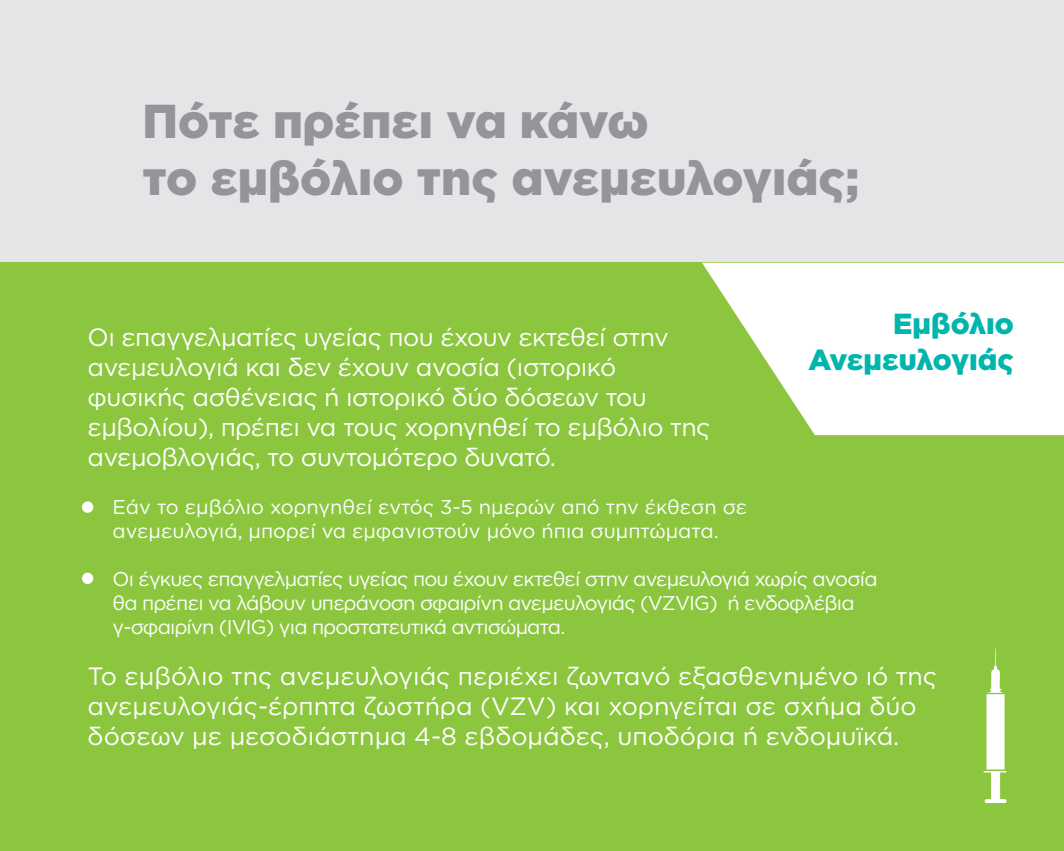
<style>
.page{position:relative;width:1064px;height:851px;background:#fff}
.page>*{position:absolute;margin:0;border:0;box-sizing:border-box;transform-origin:0 0}
.t1{font:900 47.5px/57px "Gotham Greek";color:#939598}
.t2{font:900 29px/35.8px "Gotham Greek";color:#00b5ac;text-align:right}
.t3{font:25px/30px "Gotham Greek";letter-spacing:-.02em;color:#fff}
.t4{font:25px/30px "Gotham Greek";color:#fff}
.t5{font:20px/24px "Gotham Greek";letter-spacing:-.04em;color:#fff}
.t6{font:20px/24px "Gotham Greek";color:#fff}
</style>
<div class="page">
<div style="left:0;top:0;width:1063px;height:850px;background:#e4e5e7"></div>
<div style="left:0;top:263px;width:1063px;height:587px;background:#8bc63e"></div>
<svg style="left:983px;top:648px;width:23px;height:155px"></svg>
<svg style="left:702px;top:263px;width:361px;height:172px;fill:#fff"></svg>
<div style="left:82px;top:501px;width:11px;height:11px;background:#fff;border-radius:50%"></div>
<div style="left:82px;top:572px;width:11px;height:12px;background:#fff;border-radius:50%"></div>
<h1 class="t1" style="left:142px;top:91px;width:718px">Πότε πρέπει να κάνω<br>το εμβόλιο της ανεμευλογιάς;</h1>
<p class="t2" style="left:808px;top:305px;width:207px">Εμβόλιο<br>Ανεμευλογιάς</p>
<p class="t3" style="left:88px;top:321px;width:624px">Οι επαγγελματίες υγείας που έχουν εκτεθεί στην ανεμευλογιά και δεν έχουν ανοσία (ιστορικό φυσικής ασθένειας ή ιστορικό δύο δόσεων του εμβολίου), πρέπει να τους χορηγηθεί το εμβόλιο της ανεμοβλογιάς, το συντομότερο δυνατό.</p>
<p class="t6" style="left:113px;top:494px;width:636px">Εάν το εμβόλιο χορηγηθεί εντός 3-5 ημερών από την έκθεση σε ανεμευλογιά, μπορεί να εμφανιστούν μόνο ήπια συμπτώματα.</p>
<p class="t5" style="left:113px;top:566px;width:766px">Οι έγκυες επαγγελματίες υγείας που έχουν εκτεθεί στην ανεμευλογιά χωρίς ανοσία θα πρέπει να λάβουν υπεράνοση σφαιρίνη ανεμευλογιάς (VZVIG) ή ενδοφλέβια γ-σφαιρίνη (IVIG) για προστατευτικά αντισώματα.</p>
<p class="t4" style="left:88px;top:660px;width:850px">Το εμβόλιο της ανεμευλογιάς περιέχει ζωντανό εξασθενημένο ιό της ανεμευλογιάς-έρπητα ζωστήρα (VZV) και χορηγείται σε σχήμα δύο δόσεων με μεσοδιάστημα 4-8 εβδομάδες, υποδόρια ή ενδομυϊκά.</p>
</div>
